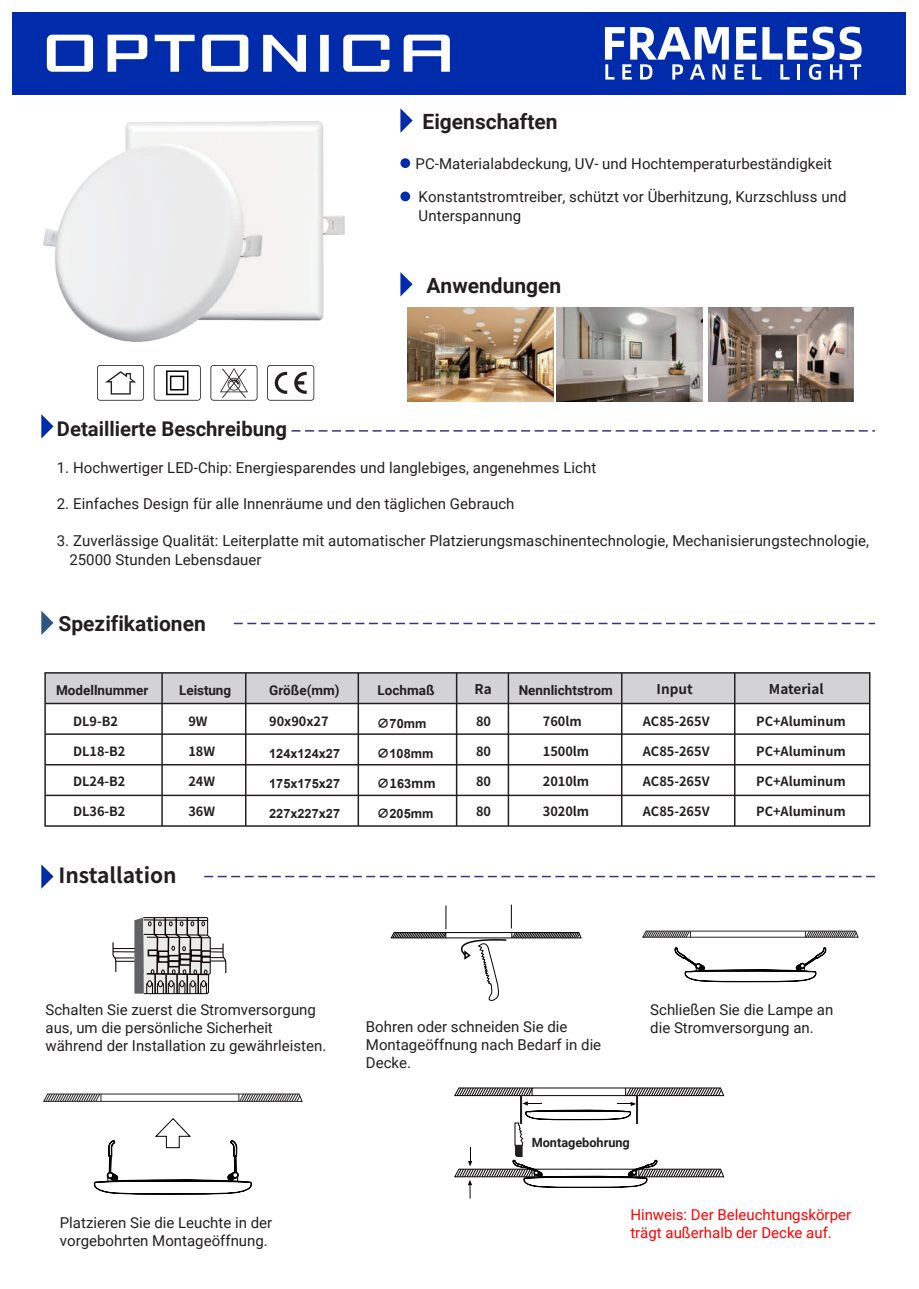
<style>
.page{position:relative;width:919px;height:1289px;background:#fff}
.page>*{position:absolute;margin:0;border:0;box-sizing:border-box;transform-origin:0 0}
.t1{font:700 21px "Roboto";color:#231f20}
.t2{font:700 21px "Source Han Sans CN";color:#231f20}
.t3{font:700 20.25px "Roboto";color:#231f20}
.t4{font:15px/18px "Roboto";letter-spacing:.005em;color:#231f20}
.t5{font:15px/18px "Roboto";color:#f00}
.t6{font:700 13.5px "Roboto";color:#231f20}
.t7{font:700 13.5px "Source Han Sans CN";color:#231f20}
.t8{font:700 12.75px "Source Han Sans CN";color:#231f20}
.t9{font:700 12.75px "Arial";color:#231f20}
.t10{font:700 12.75px "Roboto";color:#211e20}
.s1{font-family:"Source Han Sans CN"}
.s2{font-family:"Arial"}
</style>
<div class="page">
<div style="left:13px;top:12px;width:893px;height:82px;background:#002baa"></div>
<svg style="left:291px;top:430px;width:584px;height:1px"></svg>
<svg style="left:400px;top:108px;width:12px;height:25px"></svg>
<svg style="left:204px;top:875px;width:671px;height:2px"></svg>
<svg style="left:234px;top:622px;width:641px;height:2px"></svg>
<svg style="left:41px;top:864px;width:12px;height:24px"></svg>
<svg style="left:41px;top:414px;width:12px;height:24px"></svg>
<div style="left:400px;top:158px;width:10px;height:10px;background:#002baa;border-radius:50%"></div>
<div style="left:400px;top:191px;width:10px;height:10px;background:#002baa;border-radius:50%"></div>
<svg style="left:112px;top:917px;width:115px;height:77px"></svg>
<svg style="left:390px;top:904px;width:192px;height:97px"></svg>
<svg style="left:97px;top:365px;width:47px;height:35px"></svg>
<svg style="left:210px;top:365px;width:47px;height:35px"></svg>
<svg style="left:267px;top:365px;width:47px;height:35px"></svg>
<svg style="left:154px;top:365px;width:47px;height:35px"></svg>
<div style="left:166px;top:370px;width:22px;height:25px;border:2px solid #040404"></div>
<div style="left:170px;top:375px;width:14px;height:15px;border:2px solid #040404"></div>
<img style="left:43px;top:122px;width:301px;height:220px">
<svg style="left:47px;top:35px;width:403px;height:37px"></svg>
<svg style="left:400px;top:272px;width:12px;height:24px"></svg>
<img style="left:557px;top:307px;width:145px;height:95px">
<img style="left:407px;top:307px;width:146px;height:95px">
<img style="left:708px;top:307px;width:145px;height:94px">
<svg style="left:642px;top:930px;width:217px;height:52px"></svg>
<svg style="left:454px;top:1087px;width:270px;height:111px"></svg>
<svg style="left:43px;top:1093px;width:260px;height:102px"></svg>
<svg style="left:605px;top:27px;width:123px;height:53px"></svg>
<svg style="left:734px;top:27px;width:127px;height:53px"></svg>
<svg style="left:41px;top:610px;width:12px;height:25px"></svg>
<div style="left:45px;top:673px;width:824px;height:30px;background:#d3d3d5"></div>
<div style="left:44px;top:672px;width:826px;height:154px;border:1px solid #231f20"></div>
<hr style="left:45px;top:794px;width:824px;height:2px;background:#231f20">
<hr style="left:45px;top:764px;width:824px;height:1px;background:#231f20">
<hr style="left:45px;top:733px;width:824px;height:2px;background:#231f20">
<hr style="left:45px;top:702px;width:824px;height:2px;background:#231f20">
<hr style="left:734px;top:673px;width:1px;height:153px;background:#231f20">
<hr style="left:621px;top:673px;width:1px;height:153px;background:#231f20">
<hr style="left:507px;top:673px;width:2px;height:153px;background:#231f20">
<hr style="left:456px;top:673px;width:1px;height:153px;background:#231f20">
<hr style="left:357px;top:673px;width:2px;height:153px;background:#231f20">
<hr style="left:245px;top:673px;width:1px;height:153px;background:#231f20">
<hr style="left:161px;top:673px;width:2px;height:153px;background:#231f20">
<h1 class="t1" style="left:422px;top:107px;width:136px">Eigenschaften</h1>
<p class="t4" style="left:415px;top:147px;width:432px;line-height:32.8px">PC-Materialabdeckung, UV- und Hochtemperaturbeständigkeit<br>Konstantstromtreiber, schützt vor Überhitzung, Kurzschluss und</p>
<p class="t4" style="left:418px;top:206px;width:104px">Unterspannung</p>
<h2 class="t3" style="left:57px;top:414px;width:231px">Detaillierte Beschreibung</h2>
<h1 class="t1" style="left:426px;top:270px;width:136px">Anwendungen</h1>
<p class="t4" style="left:57px;top:458px;width:541px">1. Hochwertiger LED-Chip: Energiesparendes und langlebiges, angenehmes Licht</p>
<p class="t4" style="left:57px;top:493px;width:459px">2. Einfaches Design für alle Innenräume und den täglichen Gebrauch</p>
<p class="t4" style="left:69px;top:530px;width:801px;line-height:19.5px;text-indent:-13px">3. Zuverlässige Qualität: Leiterplatte mit automatischer Platzierungsmaschinentechnologie, Mechanisierungstechnologie,<br>25000 Stunden Lebensdauer</p>
<h1 class="t1" style="left:59px;top:609px;width:149px">Spezifikationen</h1>
<p class="t6" style="left:56px;top:681px;width:94px">Modellnummer</p>
<p class="t6" style="left:179px;top:681px;width:53px">Leistung</p>
<p class="t6" style="left:269px;top:681px;width:72px">Größe(mm)</p>
<p class="t6" style="left:377px;top:681px;width:58px">Lochmaß</p>
<p class="t7" style="left:474px;top:681px;width:19px">Ra</p>
<p class="t6" style="left:518px;top:681px;width:96px">Nennlichtstrom</p>
<p class="t7" style="left:656px;top:681px;width:38px">Input</p>
<p class="t7" style="left:768px;top:681px;width:56px">Material</p>
<p class="t8" style="left:73px;top:714px;width:46px">DL9-B2</p>
<p class="t8" style="left:73px;top:744px;width:54px">DL18-B2</p>
<p class="t8" style="left:73px;top:774px;width:54px">DL24-B2</p>
<p class="t8" style="left:73px;top:804px;width:54px">DL36-B2</p>
<p class="t8" style="left:188px;top:714px;width:21px">9W</p>
<p class="t8" style="left:476px;top:714px;width:17px">80</p>
<p class="t8" style="left:543px;top:714px;width:40px">760lm</p>
<p class="t8" style="left:643px;top:714px;width:68px">AC85-265V</p>
<p class="t8" style="left:756px;top:714px;width:91px">PC+Aluminum</p>
<p class="t8" style="left:188px;top:744px;width:28px">18W</p>
<p class="t8" style="left:188px;top:774px;width:28px">24W</p>
<p class="t8" style="left:188px;top:804px;width:28px">36W</p>
<p class="t8" style="left:269px;top:714px;width:61px">90x90x27</p>
<p class="t9" style="left:269px;top:744px;width:72px">124x124x27</p>
<p class="t9" style="left:269px;top:774px;width:72px">175x175x27</p>
<p class="t9" style="left:269px;top:804px;width:72px">227x227x27</p>
<p class="t9" style="left:377px;top:714px;width:51px"><span class="s1">∅</span>70mm</p>
<p class="t9" style="left:377px;top:744px;width:58px"><span class="s1">∅</span>108mm</p>
<p class="t8" style="left:476px;top:744px;width:17px">80</p>
<p class="t8" style="left:543px;top:744px;width:48px">1500lm</p>
<p class="t8" style="left:643px;top:744px;width:68px">AC85-265V</p>
<p class="t8" style="left:756px;top:744px;width:91px">PC+Aluminum</p>
<p class="t8" style="left:377px;top:776px;width:61px">∅1<span class="s2">63</span>mm</p>
<p class="t8" style="left:476px;top:774px;width:17px">80</p>
<p class="t8" style="left:543px;top:774px;width:48px">2010lm</p>
<p class="t8" style="left:643px;top:774px;width:68px">AC85-265V</p>
<p class="t8" style="left:756px;top:774px;width:91px">PC+Aluminum</p>
<p class="t9" style="left:377px;top:804px;width:58px"><span class="s1">∅</span>205mm</p>
<p class="t8" style="left:476px;top:804px;width:17px">80</p>
<p class="t8" style="left:542px;top:804px;width:48px">3020lm</p>
<p class="t8" style="left:643px;top:804px;width:68px">AC85-265V</p>
<p class="t8" style="left:756px;top:804px;width:91px">PC+Aluminum</p>
<h1 class="t2" style="left:59px;top:863px;width:120px">Installation</h1>
<p class="t4" style="left:45px;top:999px;width:282px">Schalten Sie zuerst die Stromversorgung aus, um die persönliche Sicherheit während der Installation zu gewährleisten.</p>
<p class="t4" style="left:366px;top:1016px;width:237px">Bohren oder schneiden Sie die<br>Montageöffnung nach Bedarf in die<br>Decke.</p>
<p class="t4" style="left:650px;top:1000px;width:185px">Schließen Sie die Lampe an die Stromversorgung an.</p>
<p class="t10" style="left:531px;top:1133px;width:100px">Montagebohrung</p>
<p class="t4" style="left:60px;top:1213px;width:214px">Platzieren Sie die Leuchte in der vorgebohrten Montageöffnung.</p>
<p class="t5" style="left:630px;top:1204px;width:222px">Hinweis: Der Beleuchtungskörper trägt außerhalb der Decke auf.</p>
</div>
